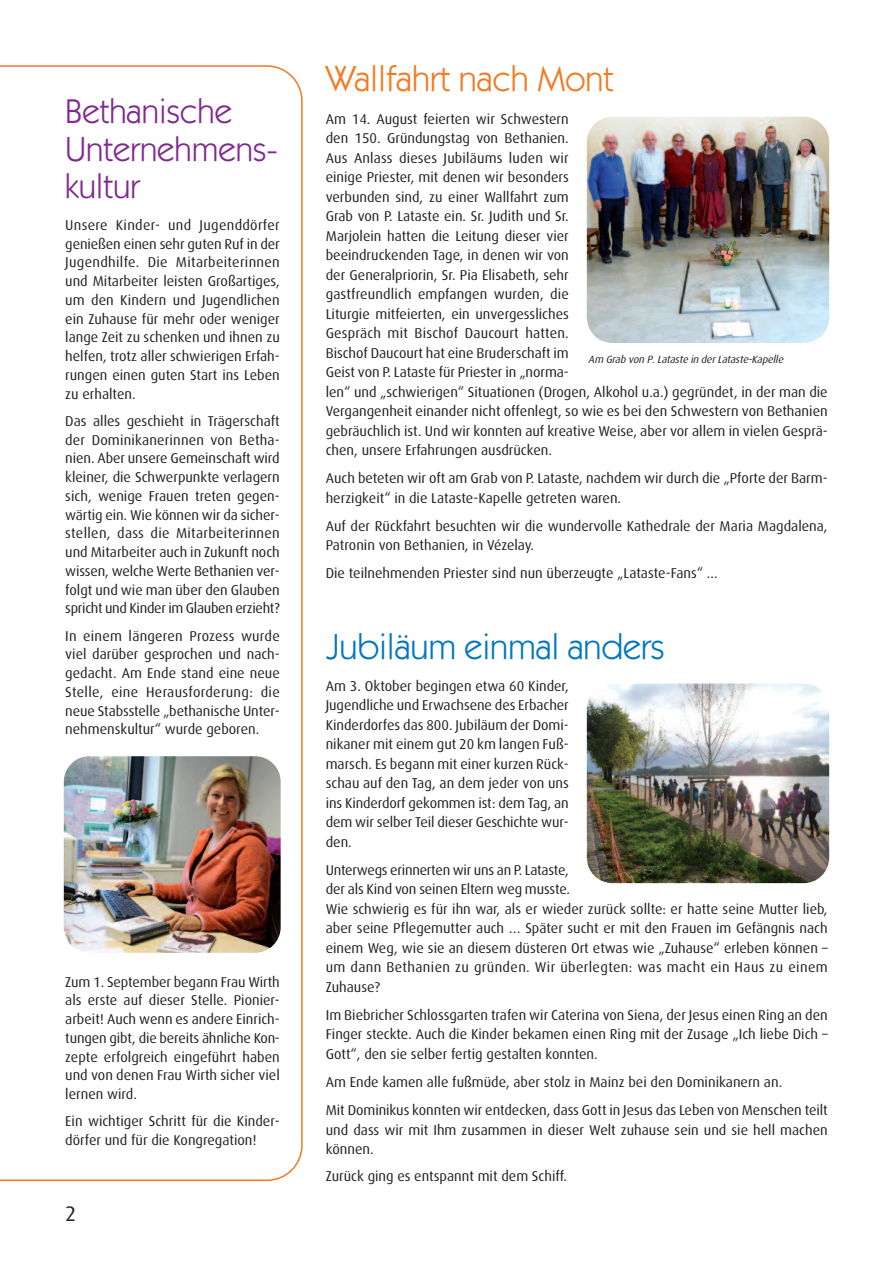
<style>
.page{position:relative;width:893px;height:1263px;background:#fff}
.page>*{position:absolute;margin:0;border:0;box-sizing:border-box;transform-origin:0 0}
.t1{font:36px "Itc Kabel";letter-spacing:-.005em;color:#0077c0}
.t2{font:36px "Itc Kabel";color:#f47921}
.t3{font:34.5px/37.5px "Itc Kabel";color:#802990}
.t4{font:21px "Dax";color:#231f20}
.t5{font:14.25px/19.5px "Dax";color:#231f20}
.t6{font:italic 10.5px "Dax";color:#231f20}
</style>
<div class="page">
<svg style="left:0;top:65px;width:303px;height:1116px"></svg>
<img style="left:64px;top:756px;width:217px;height:197px;border-radius:26px">
<img style="left:587px;top:117px;width:242px;height:226px;border-radius:26px">
<img style="left:587px;top:683px;width:242px;height:200px;border-radius:26px">
<h2 class="t3" style="left:65px;top:95px;width:214px">Bethanische<br>Unternehmens&shy;kultur</h2>
<p class="t5" style="left:65px;top:216px;width:216px;line-height:18.8px;text-align:justify">Unsere Kinder- und Jugenddörfer genießen einen sehr guten Ruf in der Jugendhilfe. Die Mitarbeiterinnen und Mitarbeiter leisten Großartiges, um den Kindern und Jugendlichen ein Zuhause für mehr oder weniger lange Zeit zu schenken und ihnen zu helfen, trotz aller schwierigen Erfah&shy;rungen einen guten Start ins Leben zu erhalten.</p>
<p class="t5" style="left:65px;top:412px;width:216px;line-height:18.8px;text-align:justify">Das alles geschieht in Trägerschaft der Dominikanerinnen von Betha&shy;nien. Aber unsere Gemeinschaft wird kleiner, die Schwerpunkte verlagern sich, wenige Frauen treten gegen&shy;wärtig ein. Wie können wir da sicher&shy;stellen, dass die Mitarbeiterinnen und Mitarbeiter auch in Zukunft noch wissen, welche Werte Bethanien ver&shy;folgt und wie man über den Glauben spricht und Kinder im Glauben erzieht?</p>
<p class="t5" style="left:65px;top:627px;width:216px;line-height:18.8px;text-align:justify">In einem längeren Prozess wurde viel darüber gesprochen und nach&shy;gedacht. Am Ende stand eine neue Stelle, eine Herausforderung: die neue Stabsstelle „bethanische Unter&shy;nehmenskultur“ wurde geboren.</p>
<p class="t5" style="left:65px;top:973px;width:216px;line-height:18.8px;text-align:justify">Zum 1. September begann Frau Wirth als erste auf dieser Stelle. Pionier&shy;arbeit! Auch wenn es andere Einrich&shy;tungen gibt, die bereits ähnliche Kon&shy;zepte erfolgreich eingeführt haben und von denen Frau Wirth sicher viel lernen wird.</p>
<p class="t5" style="left:65px;top:1113px;width:216px;line-height:18.8px">Ein wichtiger Schritt für die Kinder&shy;dörfer und für die Kongregation!</p>
<h3 class="t4" style="left:65px;top:1205px;width:13px">2</h3>
<h1 class="t2" style="left:326px;top:66px;width:289px">Wallfahrt nach Mont</h1>
<p class="t5" style="left:326px;top:110px;width:503px">Am 14. August feierten wir Schwestern<br>den 150. Gründungstag von Bethanien.<br>Aus Anlass dieses Jubiläums luden wir<br>einige Priester, mit denen wir besonders<br>verbunden sind, zu einer Wallfahrt zum<br>Grab von P. Lataste ein. Sr. Judith und Sr.<br>Marjolein hatten die Leitung dieser vier<br>beeindruckenden Tage, in denen wir von<br>der Generalpriorin, Sr. Pia Elisabeth, sehr<br>gastfreundlich empfangen wurden, die<br>Liturgie mitfeierten, ein unvergessliches<br>Gespräch mit Bischof Daucourt hatten.<br>Bischof Daucourt hat eine Bruderschaft im<br>Geist von P. Lataste für Priester in „norma-<br>len“ und „schwierigen“ Situationen (Drogen, Alkohol u.a.) gegründet, in der man die Vergangenheit einander nicht offenlegt, so wie es bei den Schwestern von Bethanien gebräuchlich ist. Und wir konnten auf kreative Weise, aber vor allem in vielen Gesprä&shy;chen, unsere Erfahrungen ausdrücken.</p>
<p class="t5" style="left:326px;top:469px;width:503px">Auch beteten wir oft am Grab von P. Lataste, nachdem wir durch die „Pforte der Barm&shy;herzigkeit“ in die Lataste-Kapelle getreten waren.</p>
<p class="t5" style="left:326px;top:517px;width:503px">Auf der Rückfahrt besuchten wir die wundervolle Kathedrale der Maria Magdalena,<br>Patronin von Bethanien, in Vézelay.</p>
<p class="t5" style="left:326px;top:564px;width:393px">Die teilnehmenden Priester sind nun überzeugte „Lataste-Fans“ ...</p>
<p class="t6" style="left:588px;top:354px;width:199px">Am Grab von P. Lataste in der Lataste-Kapelle</p>
<h1 class="t1" style="left:326px;top:633px;width:341px">Jubiläum einmal anders</h1>
<p class="t5" style="left:326px;top:677px;width:245px;text-align:justify">Am 3. Oktober begingen etwa 60 Kinder, Jugendliche und Erwachsene des Erbacher Kinderdorfes das 800. Jubiläum der Domi&shy;nikaner mit einem gut 20 km langen Fuß&shy;marsch. Es begann mit einer kurzen Rück&shy;schau auf den Tag, an dem jeder von uns ins Kinderdorf gekommen ist: dem Tag, an dem wir selber Teil dieser Geschichte wur&shy;den.</p>
<p class="t5" style="left:326px;top:861px;width:503px">Unterwegs erinnerten wir uns an P. Lataste,<br>der als Kind von seinen Eltern weg musste.<br>Wie schwierig es für ihn war, als er wieder zurück sollte: er hatte seine Mutter lieb, aber seine Pflegemutter auch … Später sucht er mit den Frauen im Gefängnis nach einem Weg, wie sie an diesem düsteren Ort etwas wie „Zuhause“ erleben können – um dann Bethanien zu gründen. Wir überlegten: was macht ein Haus zu einem Zuhause?</p>
<p class="t5" style="left:326px;top:1006px;width:503px;text-align:justify">Im Biebricher Schlossgarten trafen wir Caterina von Siena, der Jesus einen Ring an den Finger steckte. Auch die Kinder bekamen einen Ring mit der Zusage „Ich liebe Dich – Gott“, den sie selber fertig gestalten konnten.</p>
<p class="t5" style="left:326px;top:1069px;width:503px;line-height:28px">Am Ende kamen alle fußmüde, aber stolz in Mainz bei den Dominikanern an.<br>Mit Dominikus konnten wir entdecken, dass Gott in Jesus das Leben von Menschen teilt</p>
<p class="t5" style="left:326px;top:1121px;width:503px">und dass wir mit Ihm zusammen in dieser Welt zuhause sein und sie hell machen können.</p>
<p class="t5" style="left:326px;top:1167px;width:243px">Zurück ging es entspannt mit dem Schiff.</p>
</div>
